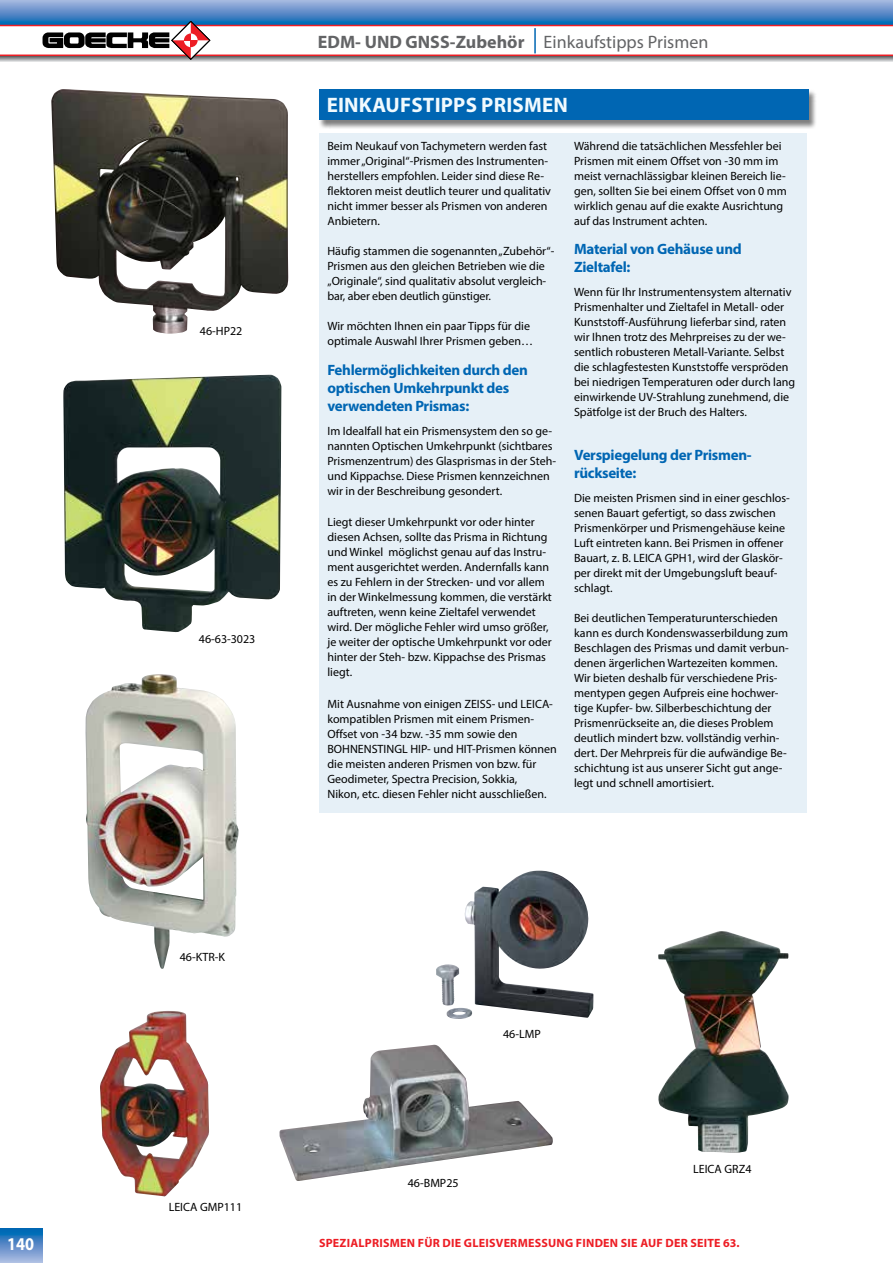
<style>
.page{position:relative;width:893px;height:1263px;background:#fff}
.page>*{position:absolute;margin:0;border:0;box-sizing:border-box;transform-origin:0 0}
.t1{font:700 21px "Myriad Pro";letter-spacing:.01em;color:#f1fafe}
.t2{font:18px "Myriad Pro";color:#636466}
.t3{font:700 18px "Myriad Pro";color:#fff;scale:.9 1}
.t4{font:700 15px/18px "Myriad Pro";letter-spacing:-.02em;color:#0066b3}
.t5{font:12px/15px "Myriad Pro";color:#000}
.t6{font:700 12px "Myriad Pro";letter-spacing:.02em;color:#ed1d24}
.s1{font-weight:700}
</style>
<div class="page">
<svg style="left:0;top:1229px;width:43px;height:34px"></svg>
<svg style="left:0;top:56px;width:893px;height:6px"></svg>
<svg style="left:0;top:0;width:893px;height:25px"></svg>
<hr style="left:0;top:25px;width:893px;height:1px;background:#ed1d24">
<hr style="left:0;top:55px;width:893px;height:1px;background:#ed1d24">
<svg style="left:43px;top:21px;width:167px;height:39px"></svg>
<img style="left:63px;top:375px;width:218px;height:258px">
<div style="left:319px;top:133px;width:488px;height:679px;background:#e6f0f7"></div>
<img style="left:86px;top:674px;width:153px;height:295px">
<img style="left:658px;top:931px;width:131px;height:222px">
<div style="left:319px;top:89px;width:498px;height:40px;background:#000;opacity:.5"></div>
<div style="left:319px;top:89px;width:489px;height:31px;background:#0066b3"></div>
<img style="left:100px;top:1011px;width:109px;height:186px">
<hr style="left:534px;top:28px;width:2px;height:25px;background:#0066b3">
<img style="left:51px;top:89px;width:237px;height:245px">
<img style="left:279px;top:1045px;width:274px;height:136px">
<img style="left:436px;top:871px;width:157px;height:147px">
<h2 class="t3" style="left:7px;top:1232px;width:31px">140</h2>
<p class="t5" style="left:200px;top:323px;width:44px">46-HP22</p>
<p class="t5" style="left:199px;top:631px;width:58px">46-63-3023</p>
<p class="t5" style="left:180px;top:950px;width:47px">46-KTR-K</p>
<p class="t5" style="left:169px;top:1200px;width:75px">LEICA GMP111</p>
<h2 class="t2" style="left:318px;top:31px;width:392px"><span class="s1">EDM- UND GNSS-Zubehör</span> Einkaufstipps Prismen</h2>
<h1 class="t1" style="left:327px;top:92px;width:243px">EINKAUFSTIPPS PrismeN</h1>
<p class="t5" style="left:327px;top:139px;width:225px">Beim Neukauf von Tachymetern werden fast immer „Original“-Prismen des Instrumenten&shy;herstellers empfohlen. Leider sind diese Re&shy;flektoren meist deutlich teurer und qualitativ nicht immer besser als Prismen von anderen Anbietern.</p>
<p class="t5" style="left:327px;top:244px;width:228px">Häufig stammen die sogenannten „Zubehör“- Prismen aus den gleichen Betrieben wie die „Originale“, sind qualitativ absolut vergleich&shy;bar, aber eben deutlich günstiger.</p>
<p class="t5" style="left:327px;top:319px;width:207px">Wir möchten Ihnen ein paar Tipps für die optimale Auswahl Ihrer Prismen geben…</p>
<p class="t4" style="left:327px;top:360px;width:202px">Fehlermöglichkeiten durch den optischen Umkehrpunkt des verwendeten Prismas:</p>
<p class="t5" style="left:327px;top:423px;width:230px">Im Idealfall hat ein Prismensystem den so ge&shy;nannten Optischen Umkehrpunkt (sichtbares Prismenzentrum) des Glasprismas in der Steh&shy;und Kippachse. Diese Prismen kennzeichnen wir in der Beschreibung gesondert.</p>
<p class="t5" style="left:327px;top:514px;width:226px">Liegt dieser Umkehrpunkt vor oder hinter diesen Achsen, sollte das Prisma in Richtung und Winkel möglichst genau auf das Instru&shy;ment ausgerichtet werden. Andernfalls kann es zu Fehlern in der Strecken- und vor allem in der Winkelmessung kommen, die verstärkt auftreten, wenn keine Zieltafel verwendet wird. Der mögliche Fehler wird umso größer, je weiter der optische Umkehrpunkt vor oder hinter der Steh- bzw. Kippachse des Prismas liegt.</p>
<p class="t5" style="left:327px;top:696px;width:231px">Mit Ausnahme von einigen ZEISS- und LEICA&shy;kompatiblen Prismen mit einem Prismen-Offset von -34 bzw. -35 mm sowie den BOHNENSTINGL HIP- und HIT-Prismen können die meisten anderen Prismen von bzw. für Geodimeter, Spectra Precision, Sokkia,<br>Nikon, etc. diesen Fehler nicht ausschließen.</p>
<p class="t5" style="left:574px;top:139px;width:214px">Während die tatsächlichen Messfehler bei Prismen mit einem Offset von -30 mm im meist vernachlässigbar kleinen Bereich lie&shy;gen, sollten Sie bei einem Offset von 0 mm wirklich genau auf die exakte Ausrichtung auf das Instrument achten.</p>
<p class="t4" style="left:574px;top:239px;width:169px">Material von Gehäuse und<br>Zieltafel:</p>
<p class="t5" style="left:574px;top:284px;width:223px">Wenn für Ihr Instrumentensystem alternativ Prismenhalter und Zieltafel in Metall- oder Kunststoff-Ausführung lieferbar sind, raten wir Ihnen trotz des Mehrpreises zu der we&shy;sentlich robusteren Metall-Variante. Selbst die schlagfestesten Kunststoffe verspröden bei niedrigen Temperaturen oder durch lang einwirkende UV-Strahlung zunehmend, die Spätfolge ist der Bruch des Halters.</p>
<p class="t4" style="left:574px;top:446px;width:179px">Verspiegelung der Prismen&shy;rückseite:</p>
<p class="t5" style="left:574px;top:490px;width:217px">Die meisten Prismen sind in einer geschlos&shy;senen Bauart gefertigt, so dass zwischen Prismenkörper und Prismengehäuse keine Luft eintreten kann. Bei Prismen in offener Bauart, z. B. LEICA GPH1, wird der Glaskör&shy;per direkt mit der Umgebungsluft beauf&shy;schlagt.</p>
<p class="t5" style="left:574px;top:610px;width:216px">Bei deutlichen Temperaturunterschieden kann es durch Kondenswasserbildung zum Beschlagen des Prismas und damit verbun&shy;denen ärgerlichen Wartezeiten kommen.<br>Wir bieten deshalb für verschiedene Pris&shy;mentypen gegen Aufpreis eine hochwer&shy;tige Kupfer- bw. Silberbeschichtung der Prismenrückseite an, die dieses Problem deutlich mindert bzw. vollständig verhin&shy;dert. Der Mehrpreis für die aufwändige Be&shy;schichtung ist aus unserer Sicht gut ange&shy;legt und schnell amortisiert.</p>
<p class="t5" style="left:503px;top:1026px;width:39px">46-LMP</p>
<p class="t5" style="left:408px;top:1175px;width:52px">46-BMP25</p>
<p class="t5" style="left:693px;top:1161px;width:60px">LEICA GRZ4</p>
<p class="t6" style="left:319px;top:1235px;width:218px">spezialprismen für die gleisvermessun</p>
<p class="t6" style="left:565px;top:1235px;width:84px">g findensie auf</p>
<p class="t6" style="left:665px;top:1235px;width:32px">der seite</p>
<p class="t6" style="left:723px;top:1235px;width:18px">63.</p>
</div>
